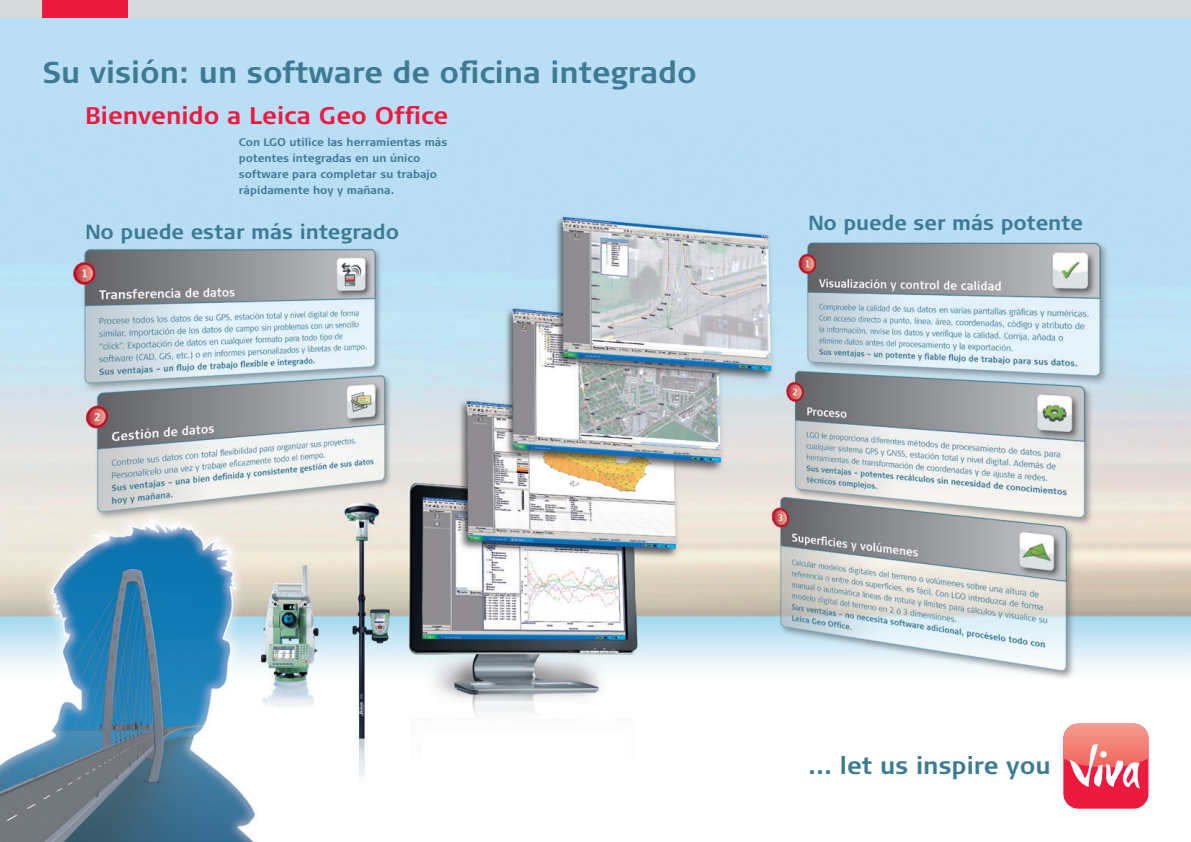
<style>
.page{position:relative;width:1191px;height:842px;background:#fff}
.page>*{position:absolute;margin:0;border:0;box-sizing:border-box;transform-origin:0 0}
.t1{font:700 30px "Signa Column";color:#3c7b93}
.t2{font:700 24px "Signa Column";color:#ed1a40}
.t3{font:700 24px "Signa Column";color:#3c7b93}
.t4{font:700 20.4px "Signa Column";color:#3c7b93}
.t5{font:700 11px/16px "Signa Column";color:#3c7b93}
</style>
<div class="page">
<img style="left:0;top:17px;width:1191px;height:825px">
<div style="left:595px;top:0;width:596px;height:17px;background:#d8d9db"></div>
<div style="left:0;top:0;width:595px;height:17px;background:#d8d9db"></div>
<div style="left:43px;top:0;width:85px;height:17px;background:#ed1a40"></div>
<div style="left:1063px;top:724px;width:85px;height:85px;background:#ed1a40;border-radius:15px"></div>
<svg style="left:1063px;top:724px;width:85px;height:64px"></svg>
<h1 class="t1" style="left:43px;top:55px;width:656px">Su visión: un software de oficina integrado</h1>
<h2 class="t2" style="left:85px;top:102px;width:364px">Bienvenido a Leica Geo Office</h2>
<p class="t5" style="left:239px;top:134px;width:210px">Con LGO utilice las herramientas más potentes integradas en un único software para completar su trabajo rápidamente hoy y mañana.</p>
<h3 class="t4" style="left:85px;top:220px;width:315px">No puede estar más integrado</h3>
<h3 class="t4" style="left:808px;top:211px;width:276px">No puede ser más potente</h3>
<h2 class="t3" style="left:808px;top:752px;width:244px">... let us inspire you</h2>
</div>
